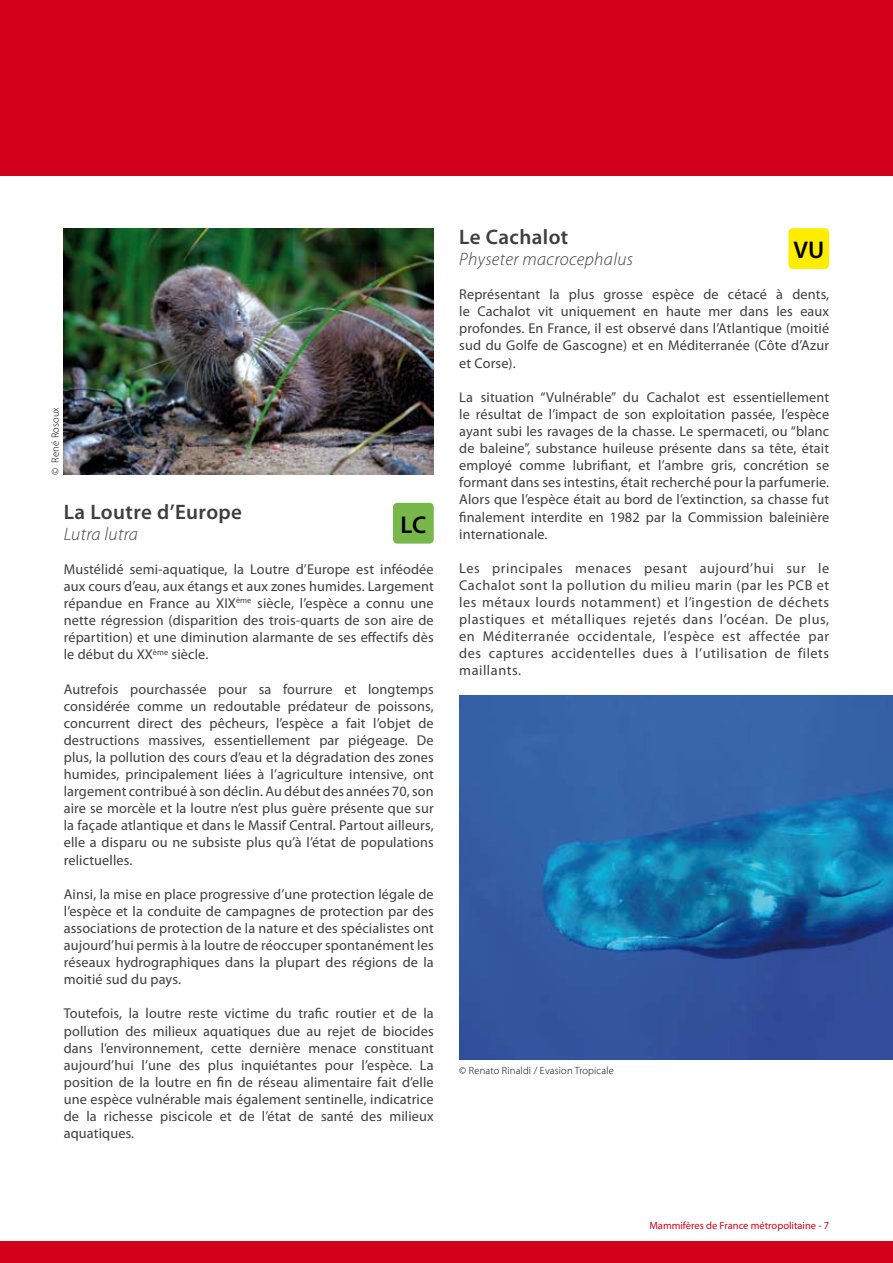
<style>
.page{position:relative;width:893px;height:1263px;background:#fff}
.page>*{position:absolute;margin:0;border:0;box-sizing:border-box;transform-origin:0 0}
.t1{font:600 24.3px "Myriad Pro";color:#000}
.t2{font:600 21px "Myriad Pro";letter-spacing:.02em;color:#3e3e40}
.t3{font:italic 300 18px "Myriad Pro";letter-spacing:.02em;color:#3e3e40}
.t4{font:14.25px/17.1px "Myriad Pro";letter-spacing:.01em;color:#3e3e40;text-align:justify}
.t5{font:300 10.5px "Myriad Pro";letter-spacing:.015em;color:#000}
.t6{font:10.5px "Myriad Pro";color:#d3001b}
</style>
<div class="page">
<div style="left:0;top:0;width:893px;height:176px;background:#d3001b"></div>
<div style="left:0;top:1241px;width:893px;height:22px;background:#d3001b"></div>
<div style="left:393px;top:503px;width:41px;height:41px;background:#78b74a;border-radius:4px"></div>
<div style="left:788px;top:228px;width:41px;height:41px;background:#ffed00;border-radius:4px"></div>
<img style="left:459px;top:696px;width:434px;height:363px">
<img style="left:63px;top:228px;width:371px;height:247px">
<p class="t5" style="left:49px;top:475px;width:69px;rotate:-90deg">© René Rosoux</p>
<h2 class="t2" style="left:64px;top:498px;width:180px">La Loutre d’Europe</h2>
<p class="t3" style="left:64px;top:523px;width:76px">Lutra lutra</p>
<p class="t4" style="left:64px;top:560px;width:371px">Mustélidé semi-aquatique, la Loutre d’Europe est inféodée aux cours d’eau, aux étangs et aux zones humides. Largement répandue en France au XIX<sup>ème</sup> siècle, l’espèce a connu une nette régression (disparition des trois-quarts de son aire de répartition) et une diminution alarmante de ses effectifs dès le début du XX<sup>ème</sup> siècle.</p>
<p class="t4" style="left:64px;top:680px;width:371px">Autrefois pourchassée pour sa fourrure et longtemps considérée comme un redoutable prédateur de poissons, concurrent direct des pêcheurs, l’espèce a fait l’objet de destructions massives, essentiellement par piégeage. De plus, la pollution des cours d’eau et la dégradation des zones humides, principalement liées à l’agriculture intensive, ont largement contribué à son déclin. Au début des années 70, son aire se morcèle et la loutre n’est plus guère présente que sur la façade atlantique et dans le Massif Central. Partout ailleurs, elle a disparu ou ne subsiste plus qu’à l’état de populations relictuelles.</p>
<p class="t4" style="left:64px;top:885px;width:371px">Ainsi, la mise en place progressive d’une protection légale de l’espèce et la conduite de campagnes de protection par des associations de protection de la nature et des spécialistes ont aujourd’hui permis à la loutre de réoccuper spontanément les réseaux hydrographiques dans la plupart des régions de la moitié sud du pays.</p>
<p class="t4" style="left:64px;top:1005px;width:371px">Toutefois, la loutre reste victime du trafic routier et de la pollution des milieux aquatiques due au rejet de biocides dans l’environnement, cette dernière menace constituant aujourd’hui l’une des plus inquiétantes pour l’espèce. La position de la loutre en fin de réseau alimentaire fait d’elle une espèce vulnérable mais également sentinelle, indicatrice de la richesse piscicole et de l’état de santé des milieux aquatiques.</p>
<h1 class="t1" style="left:401px;top:509px;width:27px">LC</h1>
<h2 class="t2" style="left:459px;top:224px;width:111px">Le Cachalot</h2>
<p class="t3" style="left:459px;top:248px;width:175px">Physeter macrocephalus</p>
<p class="t4" style="left:459px;top:286px;width:371px">Représentant la plus grosse espèce de cétacé à dents, le Cachalot vit uniquement en haute mer dans les eaux profondes. En France, il est observé dans l’Atlantique (moitié sud du Golfe de Gascogne) et en Méditerranée (Côte d’Azur et Corse).</p>
<p class="t4" style="left:459px;top:388px;width:371px">La situation “Vulnérable” du Cachalot est essentiellement le résultat de l’impact de son exploitation passée, l’espèce ayant subi les ravages de la chasse. Le spermaceti, ou “blanc de baleine”, substance huileuse présente dans sa tête, était employé comme lubrifiant, et l’ambre gris, concrétion se formant dans ses intestins, était recherché pour la parfumerie.<br>Alors que l’espèce était au bord de l’extinction, sa chasse fut finalement interdite en 1982 par la Commission baleinière internationale.</p>
<p class="t4" style="left:459px;top:559px;width:371px">Les principales menaces pesant aujourd’hui sur le Cachalot sont la pollution du milieu marin (par les PCB et les métaux lourds notamment) et l’ingestion de déchets plastiques et métalliques rejetés dans l’océan. De plus, en Méditerranée occidentale, l’espèce est affectée par des captures accidentelles dues à l’utilisation de filets maillants.</p>
<h1 class="t1" style="left:793px;top:234px;width:33px">VU</h1>
<p class="t5" style="left:459px;top:1064px;width:156px">© Renato Rinaldi / Evasion Tropicale</p>
<p class="t6" style="left:649px;top:1219px;width:181px">Mammifères de France métropolitaine - 7</p>
</div>
